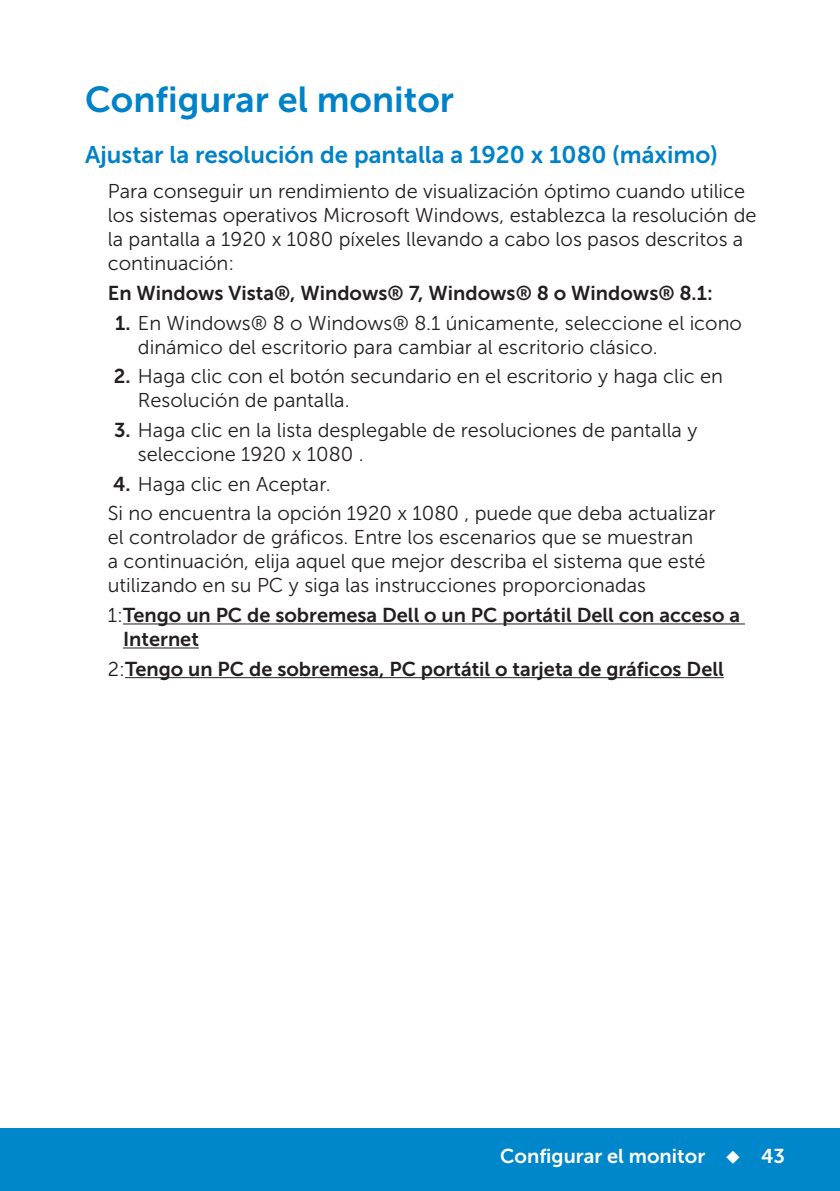
<style>
.page{position:relative;width:840px;height:1191px;background:#fff}
.page>*{position:absolute;margin:0;border:0;box-sizing:border-box;transform-origin:0 0}
.Head1{font:36px "Museo Sans For Dell 700";color:#0082c8}
.Head2{font:24px "Museo Sans For Dell 700";color:#0082c8}
.Paragraph{font:20px/24px "Museo Sans For Dell 300";color:#231f20}
.Paragraph-2{font:20px/24px "Museo Sans For Dell 700";color:#231f20}
.t1{font:20px "Museo Sans For Dell 700";color:#fff}
.s1{font-family:"Museo Sans For Dell 700"}
.s2{font-family:"Museo Sans For Dell 300"}
</style>
<div class="page">
<div style="left:0;top:1128px;width:839px;height:63px;background:#0087cb"></div>
<hr style="left:123px;top:623px;width:621px;height:1px;background:#231f20">
<hr style="left:123px;top:647px;width:76px;height:1px;background:#231f20">
<hr style="left:125px;top:677px;width:598px;height:1px;background:#231f20">
<p class="Head1" style="left:85px;top:80px;width:370px">Configurar el monitor</p>
<p class="Head2" style="left:85px;top:141px;width:634px">Ajustar la resolución de pantalla a 1920 x 1080 (máximo)</p>
<p class="Paragraph" style="left:108px;top:179px;width:649px">Para conseguir un rendimiento de visualización óptimo cuando utilice los sistemas operativos Microsoft Windows, establezca la resolución de la pantalla a 1920 x 1080 píxeles llevando a cabo los pasos descritos a continuación:</p>
<p class="Paragraph-2" style="left:108px;top:281px;width:606px">En Windows Vista®, Windows® 7, Windows® 8 o Windows® 8.1:</p>
<p class="Paragraph" style="left:138px;top:311px;width:605px;text-indent:-23px"><span class="s1">1.</span> En Windows® 8 o Windows® 8.1 únicamente, seleccione el icono dinámico del escritorio para cambiar al escritorio clásico.</p>
<p class="Paragraph" style="left:138px;top:364px;width:586px;text-indent:-24px"><span class="s1">2.</span> Haga clic con el botón secundario en el escritorio y haga clic en<br>Resolución de pantalla.</p>
<p class="Paragraph" style="left:138px;top:418px;width:560px;text-indent:-24px"><span class="s1">3.</span> Haga clic en la lista desplegable de resoluciones de pantalla y seleccione 1920 x 1080 .</p>
<p class="Paragraph" style="left:113px;top:472px;width:219px"><span class="s1">4.</span> Haga clic en Aceptar.</p>
<p class="Paragraph" style="left:108px;top:501px;width:609px">Si no encuentra la opción 1920 x 1080 , puede que deba actualizar el controlador de gráficos. Entre los escenarios que se muestran<br>a continuación, elija aquel que mejor describa el sistema que esté utilizando en su PC y siga las instrucciones proporcionadas</p>
<p class="Paragraph-2" style="left:123px;top:603px;width:618px;text-indent:-15px"><span class="s2">1:</span>Tengo un PC de sobremesa Dell o un PC portátil Dell con acceso a<br>Internet</p>
<p class="Paragraph-2" style="left:108px;top:656px;width:617px"><span class="s2">2:</span>Tengo un PC de sobremesa, PC portátil o tarjeta de gráficos Dell</p>
<p class="t1" style="left:500px;top:1144px;width:286px">Configurar el monitor ◆ 43</p>
</div>
